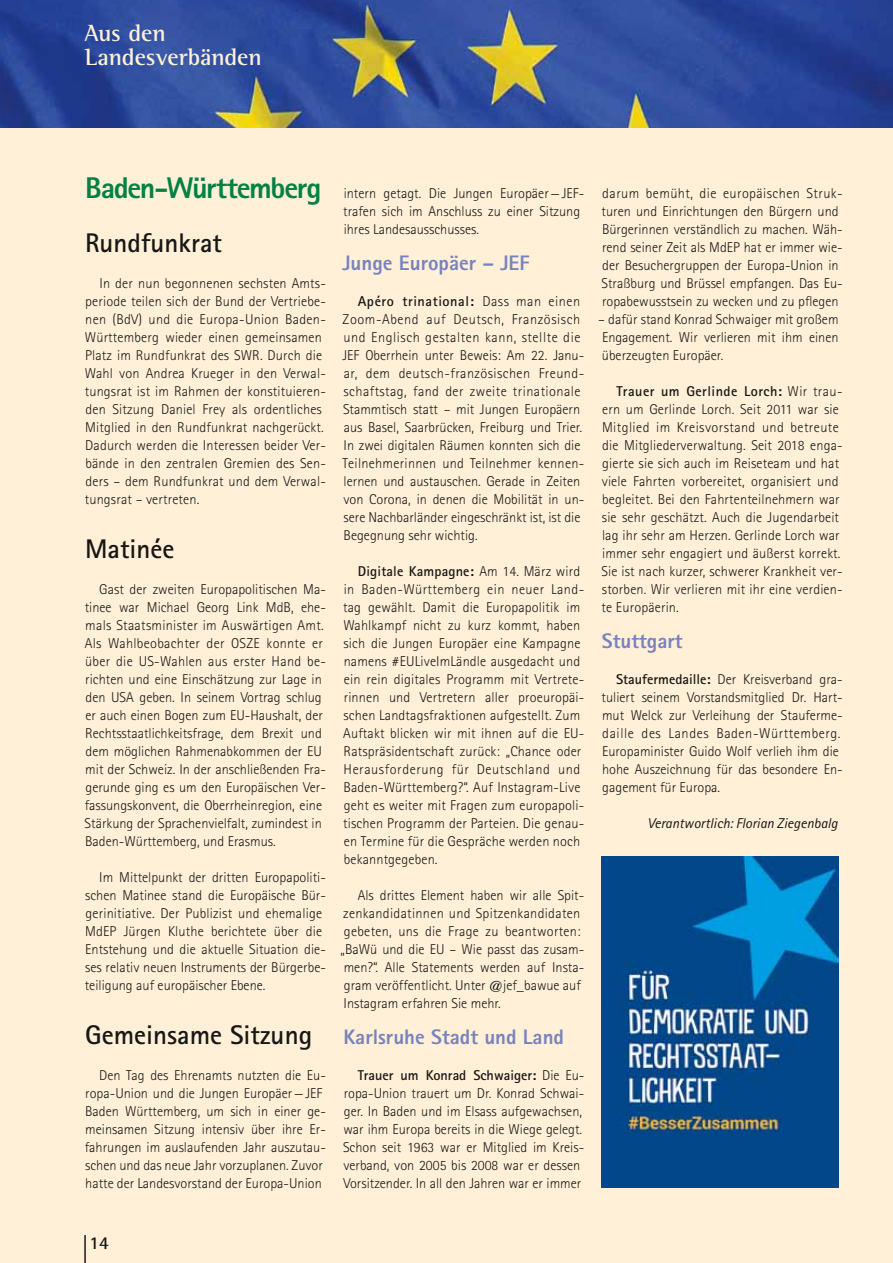
<style>
.page{position:relative;width:893px;height:1263px;background:#fff0d7}
.page>*{position:absolute;margin:0;border:0;box-sizing:border-box;transform-origin:0 0}
.t1{font:700 27px "Rotis Sans Serif Std";color:#181716}
.t2{font:700 24px/24px "Rotis Semi Serif Std";letter-spacing:-.005em;color:#fff0d7}
.t3{font:800 21px "Rotis Sans Serif Std";color:#7882be}
.t4{font:700 18px "Rotis Sans Serif";color:#181716}
.t5{font:300 14.25px/18px "Rotis Sans Serif Std";color:#181716}
.t6{font:italic 14.25px "Rotis Sans Serif Std";color:#181716}
.s1{font-weight:800;font-size:30px;color:#008143}
.s2{font-weight:700}
</style>
<div class="page">
<img style="left:0;top:0;width:893px;height:128px">
<hr style="left:84px;top:1235px;width:2px;height:28px;background:#181716">
<img style="left:602px;top:856px;width:237px;height:331px">
<h2 class="t2" style="left:84px;top:21px;width:179px">Aus den<br>Landesverbänden</h2>
<p class="t5" style="left:343px;top:184px;width:243px;text-indent:-258px"><span class="s1">Baden-Württemberg</span> intern getagt. Die Jungen Europäer—JEF&shy;trafen sich im Anschluss zu einer Sitzung ihres Landesausschusses.</p>
<h3 class="t3" style="left:342px;top:250px;width:189px">Junge Europäer – JEF</h3>
<p class="t5" style="left:342px;top:292px;width:243px;text-indent:15px"><span class="s2">Apéro trinational:</span> Dass man einen Zoom-Abend auf Deutsch, Französisch und Englisch gestalten kann, stellte die JEF Oberrhein unter Beweis: Am 22. Janu&shy;ar, dem deutsch‐französischen Freund&shy;schaftstag, fand der zweite trinationale Stammtisch statt – mit Jungen Europäern aus Basel, Saarbrücken, Freiburg und Trier.<br>In zwei digitalen Räumen konnten sich die Teilnehmerinnen und Teilnehmer kennen&shy;lernen und austauschen. Gerade in Zeiten von Corona, in denen die Mobilität in un&shy;sere Nachbarländer eingeschränkt ist, ist die Begegnung sehr wichtig.</p>
<p class="t5" style="left:343px;top:562px;width:243px;text-indent:15px"><span class="s2">Digitale Kampagne:</span> Am 14. März wird in Baden-Württemberg ein neuer Land&shy;tag gewählt. Damit die Europapolitik im Wahlkampf nicht zu kurz kommt, haben sich die Jungen Europäer eine Kampagne namens #EULiveImLändle ausgedacht und ein rein digitales Programm mit Vertrete&shy;rinnen und Vertretern aller proeuropäi&shy;schen Landtagsfraktionen aufgestellt. Zum Auftakt blicken wir mit ihnen auf die EU-Ratspräsidentschaft zurück: „Chance oder Herausforderung für Deutschland und Baden-Württemberg?“. Auf Instagram-Live geht es weiter mit Fragen zum europapoli&shy;tischen Programm der Parteien. Die genau&shy;en Termine für die Gespräche werden noch bekanntgegeben.</p>
<p class="t5" style="left:341px;top:886px;width:245px;text-indent:17px">Als drittes Element haben wir alle Spit&shy;zenkandidatinnen und Spitzenkandidaten gebeten, uns die Frage zu beantworten: „BaWü und die EU – Wie passt das zusam&shy;men?“. Alle Statements werden auf Insta&shy;gram veröffentlicht. Unter @jef_bawue auf Instagram erfahren Sie mehr.</p>
<h3 class="t3" style="left:344px;top:1024px;width:222px">Karlsruhe Stadt und Land</h3>
<p class="t5" style="left:343px;top:1066px;width:243px;text-indent:15px"><span class="s2">Trauer um Konrad Schwaiger:</span> Die Eu&shy;ropa-Union trauert um Dr. Konrad Schwai&shy;ger. In Baden und im Elsass aufgewachsen, war ihm Europa bereits in die Wiege gelegt.<br>Schon seit 1963 war er Mitglied im Kreis&shy;verband, von 2005 bis 2008 war er dessen Vorsitzender. In all den Jahren war er immer</p>
<h1 class="t1" style="left:85px;top:226px;width:139px">Rundfunkrat</h1>
<p class="t5" style="left:85px;top:274px;width:243px;text-indent:15px">In der nun begonnenen sechsten Amts&shy;periode teilen sich der Bund der Vertriebe&shy;nen (BdV) und die Europa-Union Baden-Württemberg wieder einen gemeinsamen Platz im Rundfunkrat des SWR. Durch die Wahl von Andrea Krueger in den Verwal&shy;tungsrat ist im Rahmen der konstituieren&shy;den Sitzung Daniel Frey als ordentliches Mitglied in den Rundfunkrat nachgerückt.<br>Dadurch werden die Interessen beider Ver&shy;bände in den zentralen Gremien des Sen&shy;ders – dem Rundfunkrat und dem Verwal&shy;tungsrat – vertreten.</p>
<h1 class="t1" style="left:85px;top:532px;width:91px">Matinée</h1>
<p class="t5" style="left:85px;top:580px;width:243px;text-indent:15px">Gast der zweiten Europapolitischen Ma&shy;tinee war Michael Georg Link MdB, ehe&shy;mals Staatsminister im Auswärtigen Amt.<br>Als Wahlbeobachter der OSZE konnte er über die US-Wahlen aus erster Hand be&shy;richten und eine Einschätzung zur Lage in den USA geben. In seinem Vortrag schlug er auch einen Bogen zum EU-Haushalt, der Rechtsstaatlichkeitsfrage, dem Brexit und dem möglichen Rahmenabkommen der EU mit der Schweiz. In der anschließenden Fra&shy;gerunde ging es um den Europäischen Ver&shy;fassungskonvent, die Oberrheinregion, eine Stärkung der Sprachenvielfalt, zumindest in Baden-Württemberg, und Erasmus.</p>
<p class="t5" style="left:85px;top:868px;width:243px;text-indent:15px">Im Mittelpunkt der dritten Europapoliti&shy;schen Matinee stand die Europäische Bür&shy;gerinitiative. Der Publizist und ehemalige MdEP Jürgen Kluthe berichtete über die Entstehung und die aktuelle Situation die&shy;ses relativ neuen Instruments der Bürgerbe&shy;teiligung auf europäischer Ebene.</p>
<h1 class="t1" style="left:85px;top:1018px;width:228px">Gemeinsame Sitzung</h1>
<p class="t5" style="left:85px;top:1066px;width:243px;text-indent:14px">Den Tag des Ehrenamts nutzten die Eu&shy;ropa-Union und die Jungen Europäer—JEF Baden Württemberg, um sich in einer ge&shy;meinsamen Sitzung intensiv über ihre Er&shy;fahrungen im auslaufenden Jahr auszutau&shy;schen und das neue Jahr vorzuplanen. Zuvor hatte der Landesvorstand der Europa-Union</p>
<p class="t5" style="left:601px;top:184px;width:243px">darum bemüht, die europäischen Struk&shy;turen und Einrichtungen den Bürgern und Bürgerinnen verständlich zu machen. Wäh&shy;rend seiner Zeit als MdEP hat er immer wie&shy;der Besuchergruppen der Europa-Union in Straßburg und Brüssel empfangen. Das Eu&shy;ropabewusstsein zu wecken und zu pflegen</p>
<p class="t5" style="left:598px;top:310px;width:242px;text-align:justify">– dafür stand Konrad Schwaiger mit großem Engagement. Wir verlieren mit ihm einen überzeugten Europäer.</p>
<p class="t5" style="left:601px;top:382px;width:243px;text-indent:15px"><span class="s2">Trauer um Gerlinde Lorch:</span> Wir trau&shy;ern um Gerlinde Lorch. Seit 2011 war sie Mitglied im Kreisvorstand und betreute die Mitgliederverwaltung. Seit 2018 enga&shy;gierte sie sich auch im Reiseteam und hat viele Fahrten vorbereitet, organisiert und begleitet. Bei den Fahrtenteilnehmern war sie sehr geschätzt. Auch die Jugendarbeit lag ihr sehr am Herzen. Gerlinde Lorch war immer sehr engagiert und äußerst korrekt.<br>Sie ist nach kurzer, schwerer Krankheit ver&shy;storben. Wir verlieren mit ihr eine verdien&shy;te Europäerin.</p>
<h3 class="t3" style="left:602px;top:628px;width:82px">Stuttgart</h3>
<p class="t5" style="left:602px;top:670px;width:243px;text-indent:15px"><span class="s2">Staufermedaille:</span> Der Kreisverband gra&shy;tuliert seinem Vorstandsmitglied Dr. Hart&shy;mut Welck zur Verleihung der Stauferme&shy;daille des Landes Baden-Württemberg.<br>Europaminister Guido Wolf verlieh ihm die hohe Auszeichnung für das besondere En&shy;gagement für Europa.</p>
<p class="t6" style="left:648px;top:815px;width:192px">Verantwortlich: Florian Ziegenbalg</p>
<p class="t4" style="left:89px;top:1232px;width:21px">14</p>
</div>
